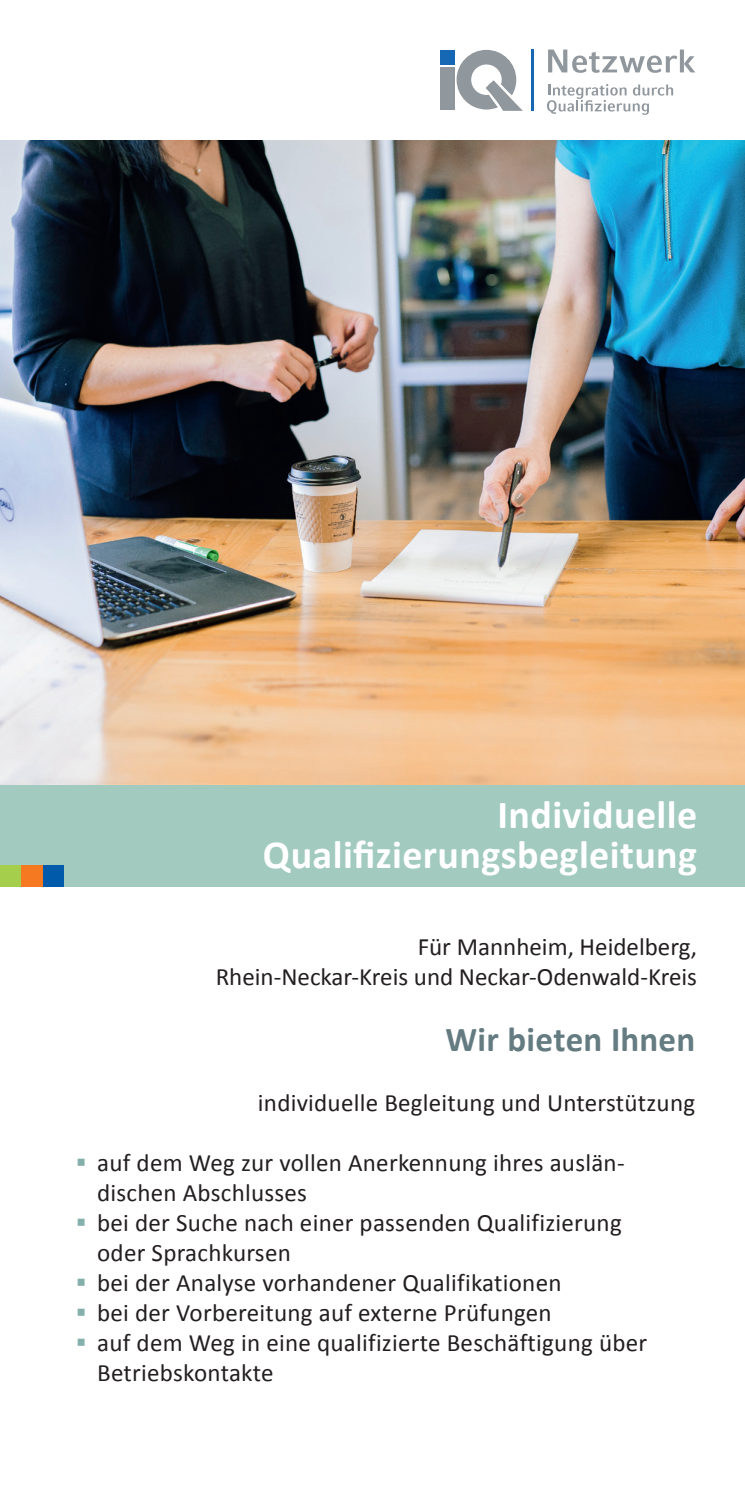
<style>
.page{position:relative;width:745px;height:1489px;background:#fff}
.page>*{position:absolute;margin:0;border:0;box-sizing:border-box;transform-origin:0 0}
.t1{font:700 40px/40px "Calibri";letter-spacing:.01em;color:#fff;text-align:right}
.t2{font:700 35px "Calibri";letter-spacing:.005em;color:#647b81}
.t3{font:25px/30px "Calibri";letter-spacing:.01em;color:#231f20;text-align:right}
</style>
<div class="page">
<div style="left:0;top:780px;width:744px;height:106px;background:#a2cabf"></div>
<div style="left:42px;top:865px;width:22px;height:21px;background:#015aaa"></div>
<div style="left:0;top:865px;width:21px;height:21px;background:#a4ce4c"></div>
<div style="left:21px;top:865px;width:22px;height:21px;background:#f47921"></div>
<div style="left:439px;top:67px;width:15px;height:43px;background:#90979d"></div>
<div style="left:439px;top:50px;width:15px;height:14px;background:#1768b4"></div>
<svg style="left:456px;top:50px;width:66px;height:61px"></svg>
<hr style="left:531px;top:49px;width:2px;height:62px;background:#1768b4">
<svg style="left:547px;top:84px;width:125px;height:31px"></svg>
<svg style="left:548px;top:50px;width:146px;height:23px"></svg>
<img style="left:0;top:140px;width:744px;height:644px">
<h1 class="t1" style="left:263px;top:794px;width:435px">Individuelle<br>Qualifizierungsbegleitung</h1>
<p class="t3" style="left:215px;top:932px;width:482px">Für Mannheim, Heidelberg,<br>Rhein-Neckar-Kreis und Neckar-Odenwald-Kreis</p>
<h2 class="t2" style="left:445px;top:1016px;width:251px">Wir bieten Ihnen</h2>
<p class="t3" style="left:258px;top:1087px;width:438px">individuelle Begleitung und Unterstützung</p>
<p class="t3" style="left:97px;top:1147px;width:551px;text-align:left">auf dem Weg zur vollen Anerkennung ihres auslän&shy;dischen Abschlusses<br>bei der Suche nach einer passenden Qualifizierung oder Sprachkursen<br>bei der Analyse vorhandener Qualifikationen<br>bei der Vorbereitung auf externe Prüfungen<br>auf dem Weg in eine qualifizierte Beschäftigung über Betriebskontakte</p>
</div>
